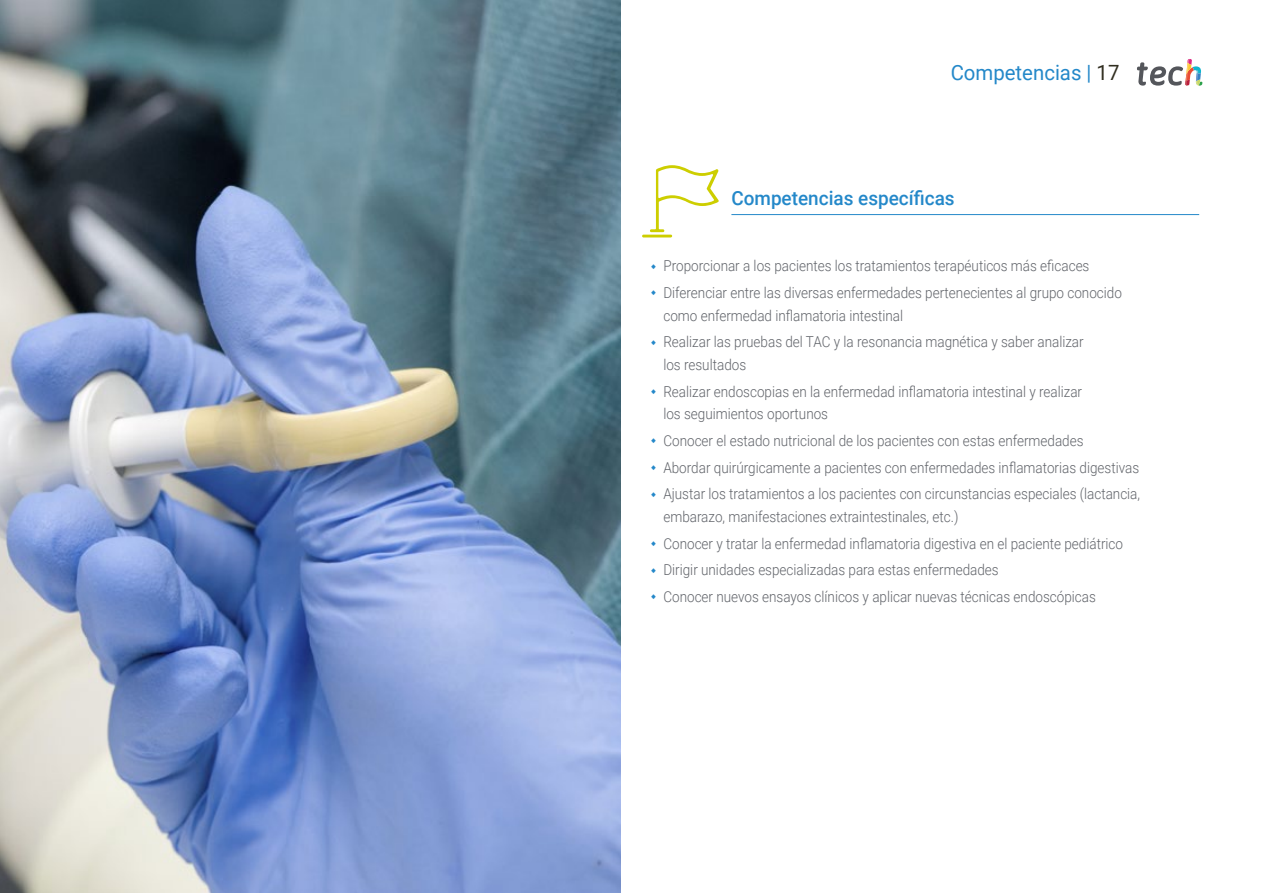
<style>
.page{position:relative;width:1263px;height:893px;background:#fff}
.page>*{position:absolute;margin:0;border:0;box-sizing:border-box;transform-origin:0 0}
.t1{font:21px "Roboto";color:#2488c9}
.t2{font:500 19.5px "Roboto";color:#2488c9}
.t3{font:300 15px/26.7px "Roboto";color:#61646a;scale:.9 1}
.s1{color:#312e20}
</style>
<div class="page">
<img style="left:0;top:0;width:621px;height:893px">
<hr style="left:731px;top:214px;width:468px;height:1px;background:#2488c9">
<hr style="left:642px;top:235px;width:30px;height:2px;background:#cdce00">
<svg style="left:650px;top:165px;width:69px;height:67px"></svg>
<svg style="left:1137px;top:59px;width:65px;height:27px"></svg>
<h1 class="t1" style="left:951px;top:57px;width:170px">Competencias | <span class="s1">17</span></h1>
<h2 class="t2" style="left:731px;top:185px;width:225px">Competencias específicas</h2>
<p class="t3" style="left:663px;top:252px;width:511px">Proporcionar a los pacientes los tratamientos terapéuticos más eficaces<br>Diferenciar entre las diversas enfermedades pertenecientes al grupo conocido</p>
<p class="t3" style="left:663px;top:301px;width:469px">como enfermedad inflamatoria intestinal<br>Realizar las pruebas del TAC y la resonancia magnética y saber analizar</p>
<p class="t3" style="left:663px;top:351px;width:467px">los resultados<br>Realizar endoscopias en la enfermedad inflamatoria intestinal y realizar</p>
<p class="t3" style="left:663px;top:400px;width:531px">los seguimientos oportunos<br>Conocer el estado nutricional de los pacientes con estas enfermedades<br>Abordar quirúrgicamente a pacientes con enfermedades inflamatorias digestivas Ajustar los tratamientos a los pacientes con circunstancias especiales (lactancia,</p>
<p class="t3" style="left:663px;top:503px;width:512px">embarazo, manifestaciones extraintestinales, etc.)<br>Conocer y tratar la enfermedad inflamatoria digestiva en el paciente pediátrico Dirigir unidades especializadas para estas enfermedades<br>Conocer nuevos ensayos clínicos y aplicar nuevas técnicas endoscópicas</p>
</div>
